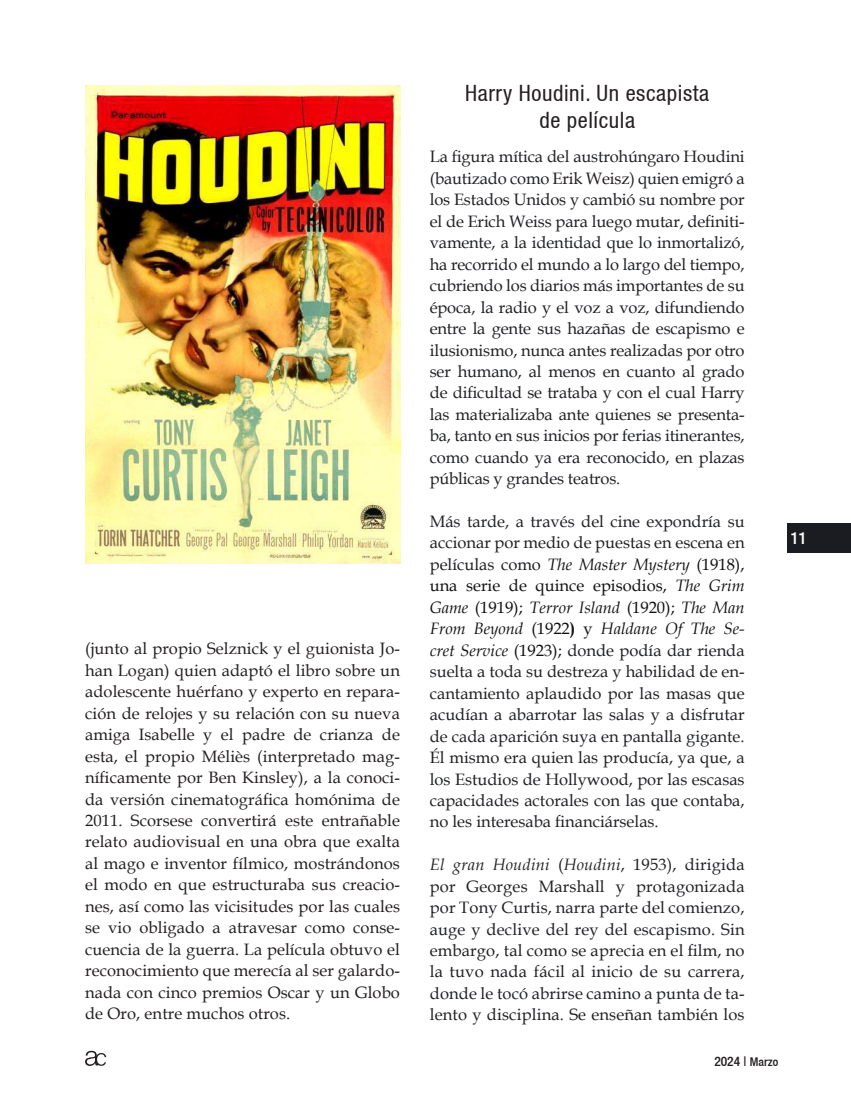
<style>
.page{position:relative;width:851px;height:1106px;background:#fff}
.page>*{position:absolute;margin:0;border:0;box-sizing:border-box;transform-origin:0 0}
.título_1{font:condensed 22.5px/27px "Helvetica 57";letter-spacing:.025em;color:#231f20;text-align:center}
.t1{font:500 condensed 16.95px "Helvetica 67";color:#fff}
.c_de_texto{font:16.5px/21.5px "Book Antiqua";color:#202124;text-align:justify}
.c_de_texto-2{font:16.5px/21.5px "Book Antiqua";letter-spacing:.005em;color:#231f20;text-align:justify}
.t2{font:500 condensed 13.5px "Helvetica 67";color:#231f20}
.s1{color:#231f20}
.s2{font-style:italic;color:#111}
.s3{color:#111}
.s4{font-weight:700;color:#111}
.s5{font-style:italic}
.s6{font-size:12px}
</style>
<div class="page">
<div style="left:787px;top:523px;width:63px;height:29px;background:#1a1c21"></div>
<svg style="left:85px;top:1050px;width:21px;height:15px"></svg>
<img style="left:85px;top:85px;width:315px;height:478px">
<p class="c_de_texto-2" style="left:85px;top:637px;width:316px">(junto al propio Selznick y el guionista Jo&shy;han Logan) quien adaptó el libro sobre un adolescente huérfano y experto en repara&shy;ción de relojes y su relación con su nueva amiga Isabelle y el padre de crianza de esta, el propio Méliès (interpretado mag&shy;níficamente por Ben Kinsley), a la conoci&shy;da versión cinematográfica homónima de 2011. Scorsese convertirá este entrañable relato audiovisual en una obra que exalta al mago e inventor fílmico, mostrándonos el modo en que estructuraba sus creacio&shy;nes, así como las vicisitudes por las cuales se vio obligado a atravesar como conse&shy;cuencia de la guerra. La película obtuvo el reconocimiento que merecía al ser galardo&shy;nada con cinco premios Oscar y un Globo de Oro, entre muchos otros.</p>
<p class="título_1" style="left:465px;top:80px;width:245px">Harry Houdini. Un escapista de película</p>
<p class="c_de_texto" style="left:429px;top:146px;width:316px">La figura mítica del austrohúngaro Houdini (bautizado como <span class="s1">Erik Weisz</span>) quien emigró a los Estados Unidos y cambió su nombre por el de Erich Weiss para luego mutar, definiti&shy;vamente, a la identidad que lo inmortalizó, ha recorrido el mundo a lo largo del tiempo, cubriendo los diarios más importantes de su época, la radio y el voz a voz, difundiendo entre la gente sus hazañas de escapismo e ilusionismo, nunca antes realizadas por otro ser humano, al menos en cuanto al grado de dificultad se trataba y con el cual Harry las materializaba ante quienes se presenta&shy;ba, tanto en sus inicios por ferias itinerantes, como cuando ya era reconocido, en plazas públicas y grandes teatros.</p>
<p class="c_de_texto" style="left:429px;top:510px;width:316px">Más tarde, a través del cine expondría su accionar por medio de puestas en escena en películas como <span class="s2">The Master Mystery</span> <span class="s3">(1918), una serie de quince episodios,</span> <span class="s2">The Grim Game</span> <span class="s3">(1919);</span> <span class="s2">Terror Island</span> <span class="s3">(1920);</span> <span class="s2">The Man From Beyond</span> <span class="s3">(1922</span><span class="s4">)</span> <span class="s3">y</span> <span class="s2">Haldane Of The Se&shy;cret Service</span> <span class="s3">(1923);</span> donde podía dar rienda suelta a toda su destreza y habilidad de en&shy;cantamiento aplaudido por las masas que acudían a abarrotar las salas y a disfrutar de cada aparición suya en pantalla gigante.<br>Él mismo era quien las producía, ya que, a los Estudios de Hollywood, por las escasas capacidades actorales con las que contaba, no les interesaba financiárselas.</p>
<p class="c_de_texto" style="left:429px;top:853px;width:316px"><span class="s5">El gran Houdini</span> (<span class="s5">Houdini</span>, 1953), dirigida por Georges Marshall y protagonizada por Tony Curtis, narra parte del comienzo, auge y declive del rey del escapismo. Sin embargo, tal como se aprecia en el film, no la tuvo nada fácil al inicio de su carrera, donde le tocó abrirse camino a punta de ta&shy;lento y disciplina. Se enseñan también los</p>
<p class="t2" style="left:714px;top:1052px;width:65px">2024 | <span class="s6">Marzo</span></p>
<p class="t1" style="left:790px;top:528px;width:18px">11</p>
</div>
